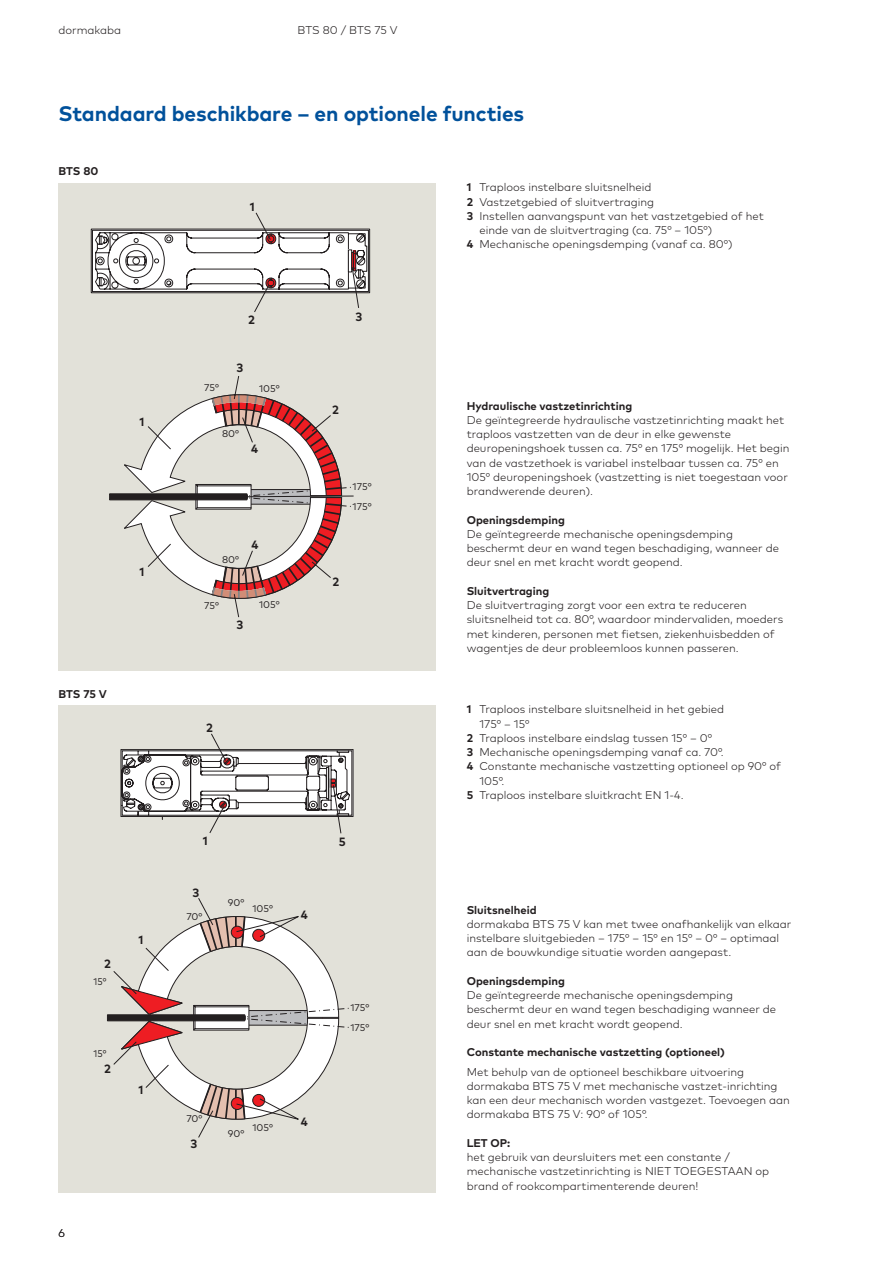
<style>
.page{position:relative;width:893px;height:1263px;background:#fff}
.page>*{position:absolute;margin:0;border:0;box-sizing:border-box;transform-origin:0 0}
.Title_14pt_18pt{font:700 21px "Mark Pro";letter-spacing:-.005em;color:#01519b}
.t1{font:700 12px "Mark Pro";color:#231f20}
.Margin_7_5pt_9_5pt{font:300 11.25px/14.2px "Mark Pro";color:#231f20}
.Margin_7_5pt_9_5pt-2{font:700 11.25px "Mark Pro";color:#231f20}
.t2{font:9.75px "Mark Pro";color:#231f20}
.t3{font:9.75px "Mark Pro";color:#231f20;scale:.95 1}
.s1{font-weight:700}
</style>
<div class="page">
<div style="left:58px;top:183px;width:378px;height:488px;background:#e2e1d9"></div>
<svg style="left:109px;top:376px;width:245px;height:242px"></svg>
<svg style="left:90px;top:212px;width:280px;height:100px"></svg>
<div style="left:58px;top:705px;width:378px;height:488px;background:#e2e1d9"></div>
<svg style="left:107px;top:898px;width:242px;height:240px"></svg>
<svg style="left:120px;top:733px;width:234px;height:101px"></svg>
<p class="Margin_7_5pt_9_5pt" style="left:58px;top:22px;width:64px">dormakaba</p>
<p class="Margin_7_5pt_9_5pt" style="left:298px;top:22px;width:101px">BTS 80 / BTS 75 V</p>
<p class="Title_14pt_18pt" style="left:58px;top:98px;width:467px">Standaard beschikbare – en optionele functies</p>
<p class="Margin_7_5pt_9_5pt-2" style="left:58px;top:163px;width:41px">BTS 80</p>
<p class="t1" style="left:139px;top:415px;width:6px">1</p>
<p class="t1" style="left:139px;top:564px;width:6px">1</p>
<p class="Margin_7_5pt_9_5pt-2" style="left:58px;top:685px;width:50px">BTS 75 V</p>
<p class="t1" style="left:104px;top:957px;width:8px">2</p>
<p class="t3" style="left:93px;top:976px;width:15px">15°</p>
<p class="t3" style="left:93px;top:1048px;width:15px">15°</p>
<p class="t1" style="left:104px;top:1062px;width:8px">2</p>
<p class="t1" style="left:138px;top:933px;width:6px">1</p>
<p class="t1" style="left:138px;top:1083px;width:6px">1</p>
<p class="Margin_7_5pt_9_5pt" style="left:58px;top:1225px;width:8px">6</p>
<p class="t1" style="left:250px;top:200px;width:6px">1</p>
<p class="t1" style="left:248px;top:312px;width:8px">2</p>
<p class="t1" style="left:356px;top:310px;width:8px">3</p>
<p class="t2" style="left:204px;top:382px;width:16px">75°</p>
<p class="t1" style="left:237px;top:361px;width:8px">3</p>
<p class="t2" style="left:259px;top:383px;width:22px">105°</p>
<p class="t2" style="left:222px;top:428px;width:18px">80°</p>
<p class="t1" style="left:251px;top:442px;width:9px">4</p>
<p class="t2" style="left:222px;top:554px;width:18px">80°</p>
<p class="t1" style="left:251px;top:538px;width:9px">4</p>
<p class="t2" style="left:204px;top:599px;width:16px">75°</p>
<p class="t1" style="left:237px;top:618px;width:8px">3</p>
<p class="t2" style="left:259px;top:599px;width:22px">105°</p>
<p class="t1" style="left:206px;top:721px;width:8px">2</p>
<p class="t1" style="left:332px;top:403px;width:8px">2</p>
<p class="t2" style="left:353px;top:481px;width:20px">175°</p>
<p class="t2" style="left:353px;top:501px;width:20px">175°</p>
<p class="t1" style="left:332px;top:574px;width:8px">2</p>
<p class="t1" style="left:203px;top:834px;width:6px">1</p>
<p class="t1" style="left:339px;top:835px;width:8px">5</p>
<p class="t1" style="left:192px;top:885px;width:8px">3</p>
<p class="t2" style="left:186px;top:911px;width:17px">70°</p>
<p class="t2" style="left:228px;top:897px;width:18px">90°</p>
<p class="t2" style="left:252px;top:903px;width:22px">105°</p>
<p class="t1" style="left:301px;top:907px;width:9px">4</p>
<p class="t2" style="left:186px;top:1113px;width:17px">70°</p>
<p class="t1" style="left:191px;top:1137px;width:8px">3</p>
<p class="t2" style="left:228px;top:1127px;width:18px">90°</p>
<p class="t2" style="left:252px;top:1121px;width:22px">105°</p>
<p class="t1" style="left:301px;top:1114px;width:9px">4</p>
<p class="t2" style="left:350px;top:1002px;width:20px">175°</p>
<p class="t2" style="left:350px;top:1022px;width:20px">175°</p>
<p class="Margin_7_5pt_9_5pt" style="left:467px;top:179px;width:186px"><span class="s1">1</span> Traploos instelbare sluitsnelheid</p>
<p class="Margin_7_5pt_9_5pt" style="left:467px;top:194px;width:189px"><span class="s1">2</span> Vastzetgebied of sluitvertraging</p>
<p class="Margin_7_5pt_9_5pt" style="left:479px;top:208px;width:286px;text-indent:-13px"><span class="s1">3</span> Instellen aanvangspunt van het vastzetgebied of het einde van de sluitvertraging (ca. 75° – 105°)</p>
<p class="Margin_7_5pt_9_5pt" style="left:467px;top:236px;width:267px"><span class="s1">4</span> Mechanische openingsdemping (vanaf ca. 80°)</p>
<p class="Margin_7_5pt_9_5pt" style="left:467px;top:397px;width:324px"><span class="s1">Hydraulische vastzetinrichting<br></span>De geïntegreerde hydraulische vastzetinrichting maakt het traploos vastzetten van de deur in elke gewenste deuropeningshoek tussen ca. 75° en 175° mogelijk. Het begin van de vastzethoek is variabel instelbaar tussen ca. 75° en 105° deuropeningshoek (vastzetting is niet toegestaan voor brandwerende deuren).</p>
<p class="Margin_7_5pt_9_5pt" style="left:467px;top:511px;width:314px"><span class="s1">Openingsdemping<br></span>De geïntegreerde mechanische openingsdemping beschermt deur en wand tegen beschadiging, wanneer de deur snel en met kracht wordt geopend.</p>
<p class="Margin_7_5pt_9_5pt" style="left:467px;top:583px;width:318px"><span class="s1">Sluitvertraging<br></span>De sluitvertraging zorgt voor een extra te reduceren sluitsnelheid tot ca. 80°, waardoor mindervaliden, moeders met kinderen, personen met fietsen, ziekenhuisbedden of wagentjes de deur probleemloos kunnen passeren.</p>
<p class="Margin_7_5pt_9_5pt" style="left:479px;top:701px;width:246px;text-indent:-13px"><span class="s1">1</span> Traploos instelbare sluitsnelheid in het gebied<br>175° – 15°</p>
<p class="Margin_7_5pt_9_5pt" style="left:467px;top:730px;width:247px"><span class="s1">2</span> Traploos instelbare eindslag tussen 15° – 0°</p>
<p class="Margin_7_5pt_9_5pt" style="left:467px;top:744px;width:259px"><span class="s1">3</span> Mechanische openingsdemping vanaf ca. 70°.</p>
<p class="Margin_7_5pt_9_5pt" style="left:479px;top:758px;width:303px;text-indent:-13px"><span class="s1">4</span> Constante mechanische vastzetting optioneel op 90° of<br>105°.</p>
<p class="Margin_7_5pt_9_5pt" style="left:467px;top:787px;width:219px"><span class="s1">5</span> Traploos instelbare sluitkracht EN 1-4.</p>
<p class="Margin_7_5pt_9_5pt" style="left:467px;top:901px;width:326px"><span class="s1">Sluitsnelheid<br></span>dormakaba BTS 75 V kan met twee onafhankelijk van elkaar instelbare sluitgebieden – 175° – 15° en 15° – 0° – optimaal aan de bouwkundige situatie worden aangepast.</p>
<p class="Margin_7_5pt_9_5pt" style="left:467px;top:973px;width:311px"><span class="s1">Openingsdemping<br></span>De geïntegreerde mechanische openingsdemping beschermt deur en wand tegen beschadiging wanneer de deur snel en met kracht wordt geopend.</p>
<p class="Margin_7_5pt_9_5pt-2" style="left:467px;top:1043px;width:260px">Constante mechanische vastzetting (optioneel)</p>
<p class="Margin_7_5pt_9_5pt" style="left:467px;top:1063px;width:325px">Met behulp van de optioneel beschikbare uitvoering dormakaba BTS 75 V met mechanische vastzet-inrichting kan een deur mechanisch worden vastgezet. Toevoegen aan dormakaba BTS 75 V: 90° of 105°.</p>
<p class="Margin_7_5pt_9_5pt" style="left:467px;top:1135px;width:304px"><span class="s1">LET OP:<br></span>het gebruik van deursluiters met een constante / mechanische vastzetinrichting is NIET TOEGESTAAN op brand of rookcompartimenterende deuren!</p>
</div>
